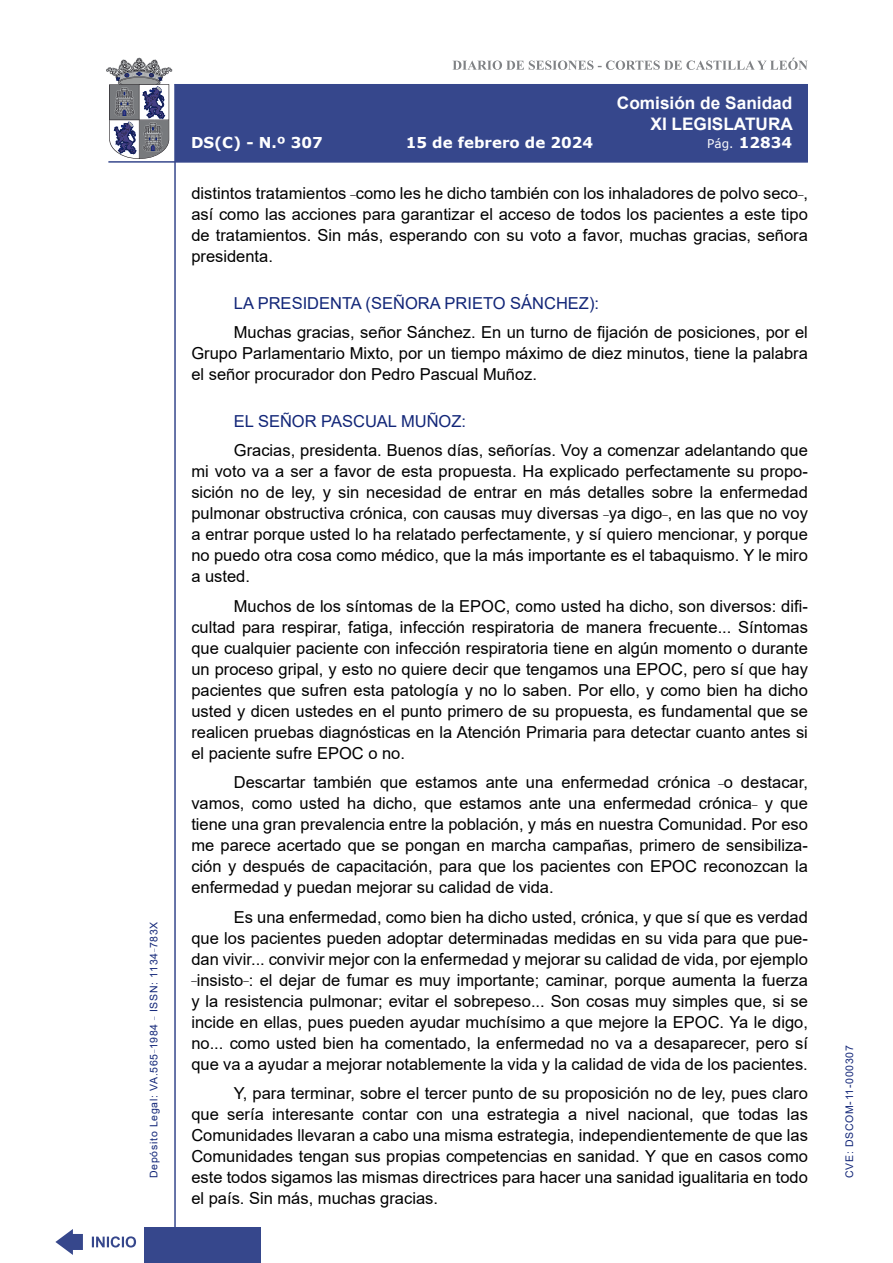
<style>
.page{position:relative;width:893px;height:1263px;background:#fff}
.page>*{position:absolute;margin:0;border:0;box-sizing:border-box;transform-origin:0 0}
.t1{font:700 17.25px/20.7px "Arial";color:#fff;text-align:right}
.t2{font:16.5px/21px "Arial";color:#000;text-align:justify}
.Orador{font:16.5px "Arial";color:#122678}
.t3{font:700 15px "Verdana";color:#fff}
.t4{font:10.5px "Arial";letter-spacing:.065em;color:#122678}
.s1{font-weight:400;font-size:12px}
</style>
<div class="page">
<svg style="left:452px;top:58px;width:356px;height:12px"></svg>
<hr style="left:174px;top:84px;width:2px;height:1179px;background:#36478c">
<div style="left:144px;top:1227px;width:117px;height:36px;background:#36478c"></div>
<div style="left:175px;top:84px;width:633px;height:78px;background:#36478c"></div>
<hr style="left:108px;top:161px;width:700px;height:2px;background:#36478c">
<svg style="left:92px;top:1236px;width:44px;height:11px"></svg>
<svg style="left:55px;top:1229px;width:28px;height:26px"></svg>
<svg style="left:106px;top:58px;width:66px;height:101px"></svg>
<p class="t4" style="left:146px;top:1178px;width:258px;rotate:-90deg">Depósito Legal: VA.565<sup>_</sup>1984 <sup>_</sup> ISSN: 1134<sup>_</sup>783X</p>
<p class="t1" style="left:617px;top:93px;width:178px">Comisión de Sanidad<br>XI LEGISLATURA</p>
<p class="t3" style="left:191px;top:132px;width:133px">DS(C) - N.º 307</p>
<p class="t3" style="left:406px;top:132px;width:189px">15 de febrero de 2024</p>
<p class="t3" style="left:707px;top:132px;width:86px"><span class="s1">Pág.</span> 12834</p>
<p class="t2" style="left:191px;top:183px;width:618px">distintos tratamientos <sup>_</sup>como les he dicho también con los inhaladores de polvo seco<sup>_</sup>, así como las acciones para garantizar el acceso de todos los pacientes a este tipo de tratamientos. Sin más, esperando con su voto a favor, muchas gracias, señora presidenta.</p>
<p class="Orador" style="left:234px;top:291px;width:367px">LA PRESIDENTA (SEÑORA PRIETO SÁNCHEZ):</p>
<p class="t2" style="left:191px;top:322px;width:618px;text-indent:43px">Muchas gracias, señor Sánchez. En un turno de fijación de posiciones, por el Grupo Parlamentario Mixto, por un tiempo máximo de diez minutos, tiene la palabra el señor procurador don Pedro Pascual Muñoz.</p>
<p class="Orador" style="left:234px;top:409px;width:234px">EL SEÑOR PASCUAL MUÑOZ:</p>
<p class="t2" style="left:191px;top:440px;width:618px;text-indent:43px">Gracias, presidenta. Buenos días, señorías. Voy a comenzar adelantando que mi voto va a ser a favor de esta propuesta. Ha explicado perfectamente su propo&shy;sición no de ley, y sin necesidad de entrar en más detalles sobre la enfermedad pulmonar obstructiva crónica, con causas muy diversas <sup>_</sup>ya digo<sup>_</sup>, en las que no voy a entrar porque usted lo ha relatado perfectamente, y sí quiero mencionar, y porque no puedo otra cosa como médico, que la más importante es el tabaquismo. Y le miro a usted.</p>
<p class="t2" style="left:191px;top:595px;width:618px;text-indent:43px">Muchos de los síntomas de la EPOC, como usted ha dicho, son diversos: difi&shy;cultad para respirar, fatiga, infección respiratoria de manera frecuente... Síntomas que cualquier paciente con infección respiratoria tiene en algún momento o durante un proceso gripal, y esto no quiere decir que tengamos una EPOC, pero sí que hay pacientes que sufren esta patología y no lo saben. Por ello, y como bien ha dicho usted y dicen ustedes en el punto primero de su propuesta, es fundamental que se realicen pruebas diagnósticas en la Atención Primaria para detectar cuanto antes si el paciente sufre EPOC o no.</p>
<p class="t2" style="left:191px;top:772px;width:618px;text-indent:43px">Descartar también que estamos ante una enfermedad crónica <sup>_</sup>o destacar, vamos, como usted ha dicho, que estamos ante una enfermedad crónica<sup>_</sup> y que tiene una gran prevalencia entre la población, y más en nuestra Comunidad. Por eso me parece acertado que se pongan en marcha campañas, primero de sensibiliza&shy;ción y después de capacitación, para que los pacientes con EPOC reconozcan la enfermedad y puedan mejorar su calidad de vida.</p>
<p class="t2" style="left:191px;top:906px;width:618px;text-indent:43px">Es una enfermedad, como bien ha dicho usted, crónica, y que sí que es verdad que los pacientes pueden adoptar determinadas medidas en su vida para que pue&shy;dan vivir... convivir mejor con la enfermedad y mejorar su calidad de vida, por ejemplo <sup>_</sup>insisto<sup>_</sup>: el dejar de fumar es muy importante; caminar, porque aumenta la fuerza y la resistencia pulmonar; evitar el sobrepeso... Son cosas muy simples que, si se incide en ellas, pues pueden ayudar muchísimo a que mejore la EPOC. Ya le digo, no... como usted bien ha comentado, la enfermedad no va a desaparecer, pero sí que va a ayudar a mejorar notablemente la vida y la calidad de vida de los pacientes.</p>
<p class="t2" style="left:191px;top:1083px;width:618px;text-indent:43px">Y, para terminar, sobre el tercer punto de su proposición no de ley, pues claro que sería interesante contar con una estrategia a nivel nacional, que todas las Comunidades llevaran a cabo una misma estrategia, independientemente de que las Comunidades tengan sus propias competencias en sanidad. Y que en casos como este todos sigamos las mismas directrices para hacer una sanidad igualitaria en todo el país. Sin más, muchas gracias.</p>
<p class="t4" style="left:842px;top:1178px;width:134px;rotate:-90deg">CVE: DSCOM-11-000307</p>
</div>
